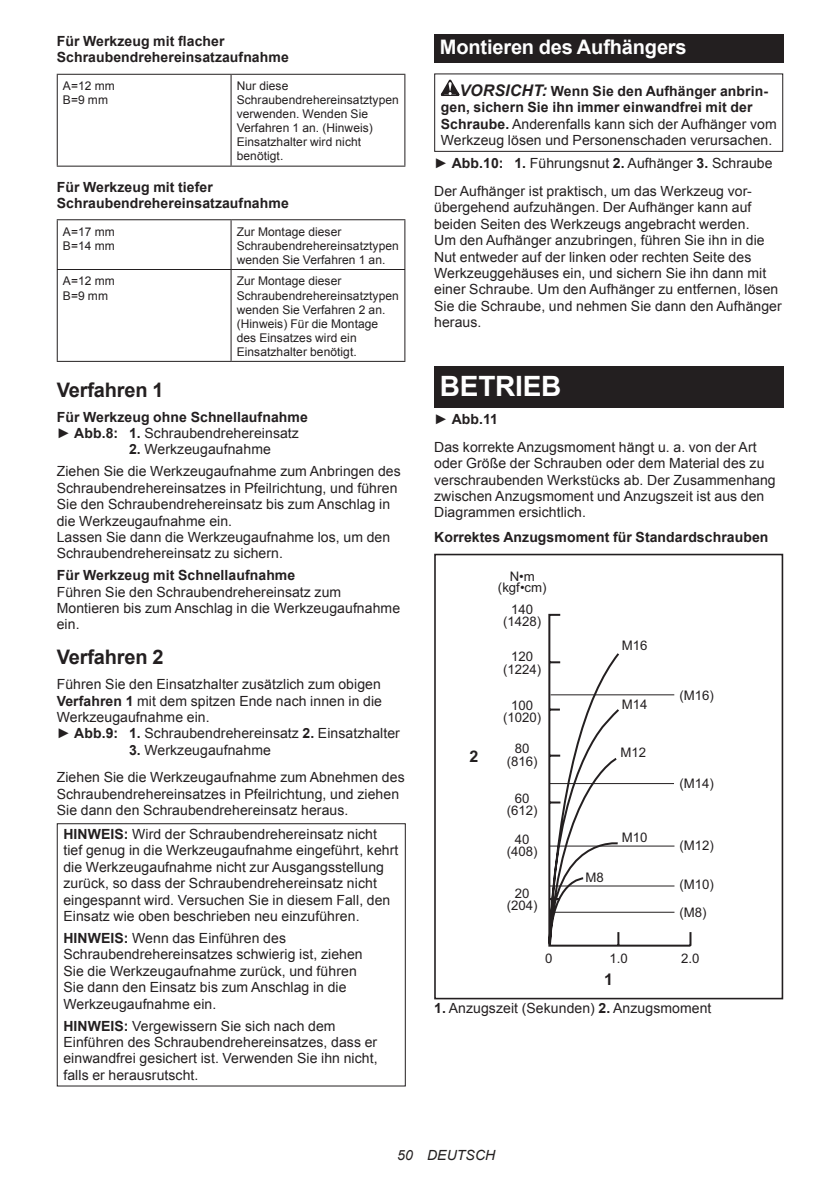
<style>
.page{position:relative;width:840px;height:1191px;background:#fff}
.page>*{position:absolute;margin:0;border:0;box-sizing:border-box;transform-origin:0 0}
.t1{font:700 28px "Arial";letter-spacing:-.01em;color:#fff}
.t2{font:700 20px "Arial";letter-spacing:-.01em;color:#fff}
.t3{font:700 20px "Arial";letter-spacing:-.01em;color:#231f20}
.t4{font:700 16px "Arial";color:#231f20}
.t5{font:14px/16.4px "Arial";letter-spacing:.005em;color:#231f20}
.t6{font:700 14px/16.4px "Arial";letter-spacing:.005em;color:#231f20}
.t7{font:italic 14px "Arial";letter-spacing:.005em;color:#231f20}
.t8{font:13.2px/12.2px "Arial";color:#231f20;text-align:center}
.t9{font:12px/14px "Arial";letter-spacing:.005em;color:#231f20}
.s1{font-weight:400}
.s2{font-weight:700}
.s3{font-weight:700;font-style:italic;font-size:16px}
</style>
<div class="page">
<hr style="left:57px;top:74px;width:174px;height:1px;background:#231f20">
<hr style="left:57px;top:75px;width:1px;height:91px;background:#231f20">
<hr style="left:231px;top:74px;width:174px;height:1px;background:#231f20">
<hr style="left:230px;top:75px;width:1px;height:91px;background:#231f20">
<hr style="left:404px;top:75px;width:1px;height:91px;background:#231f20">
<hr style="left:57px;top:166px;width:174px;height:1px;background:#231f20">
<hr style="left:231px;top:166px;width:174px;height:1px;background:#231f20">
<hr style="left:57px;top:219px;width:174px;height:1px;background:#231f20">
<hr style="left:57px;top:220px;width:1px;height:49px;background:#231f20">
<hr style="left:231px;top:219px;width:174px;height:1px;background:#231f20">
<hr style="left:230px;top:220px;width:1px;height:49px;background:#231f20">
<hr style="left:404px;top:220px;width:1px;height:49px;background:#231f20">
<hr style="left:57px;top:269px;width:174px;height:1px;background:#231f20">
<hr style="left:57px;top:270px;width:1px;height:91px;background:#231f20">
<hr style="left:231px;top:269px;width:174px;height:1px;background:#231f20">
<hr style="left:230px;top:270px;width:1px;height:91px;background:#231f20">
<hr style="left:404px;top:270px;width:1px;height:91px;background:#231f20">
<hr style="left:57px;top:361px;width:174px;height:1px;background:#231f20">
<hr style="left:231px;top:361px;width:174px;height:1px;background:#231f20">
<div style="left:57px;top:823px;width:348px;height:263px;border:1px solid #231f20"></div>
<div style="left:434px;top:34px;width:348px;height:29px;background:#231f20"></div>
<svg style="left:440px;top:80px;width:19px;height:16px"></svg>
<div style="left:434px;top:73px;width:348px;height:79px;border:1px solid #231f20"></div>
<div style="left:434px;top:367px;width:348px;height:41px;background:#231f20"></div>
<div style="left:434px;top:554px;width:348px;height:445px;border:2px solid #231f20"></div>
<svg style="left:548px;top:613px;width:144px;height:334px"></svg>
<hr style="left:550px;top:694px;width:124px;height:1px;background:#231f20">
<hr style="left:549px;top:783px;width:124px;height:1px;background:#231f20">
<hr style="left:549px;top:845px;width:125px;height:1px;background:#231f20">
<hr style="left:549px;top:885px;width:125px;height:1px;background:#231f20">
<hr style="left:549px;top:911px;width:125px;height:1px;background:#231f20">
<p class="t6" style="left:57px;top:33px;width:233px">Für Werkzeug mit flacher<br>Schraubendrehereinsatzaufnahme</p>
<p class="t9" style="left:63px;top:79px;width:53px">A=12 mm<br>B=9 mm</p>
<p class="t9" style="left:236px;top:79px;width:163px">Nur diese<br>Schraubendrehereinsatztypen verwenden. Wenden Sie<br>Verfahren 1 an. (Hinweis)<br>Einsatzhalter wird nicht benötigt.</p>
<p class="t6" style="left:57px;top:179px;width:233px">Für Werkzeug mit tiefer<br>Schraubendrehereinsatzaufnahme</p>
<p class="t9" style="left:63px;top:225px;width:53px">A=17 mm<br>B=14 mm</p>
<p class="t9" style="left:236px;top:225px;width:163px">Zur Montage dieser<br>Schraubendrehereinsatztypen wenden Sie Verfahren 1 an.</p>
<p class="t9" style="left:63px;top:274px;width:53px">A=12 mm<br>B=9 mm</p>
<p class="t9" style="left:236px;top:274px;width:163px">Zur Montage dieser<br>Schraubendrehereinsatztypen wenden Sie Verfahren 2 an. (Hinweis) Für die Montage des Einsatzes wird ein<br>Einsatzhalter benötigt.</p>
<h2 class="t3" style="left:57px;top:376px;width:108px">Verfahren 1</h2>
<p class="t6" style="left:57px;top:409px;width:252px">Für Werkzeug ohne Schnellaufnahme <span class="s1">►</span> Abb.8: 1. <span class="s1">Schraubendrehereinsatz</span></p>
<p class="t5" style="left:57px;top:438px;width:345px;line-height:22px;text-indent:72px"><span class="s2">2.</span> Werkzeugaufnahme<br>Ziehen Sie die Werkzeugaufnahme zum Anbringen des</p>
<p class="t5" style="left:57px;top:480px;width:342px">Schraubendrehereinsatzes in Pfeilrichtung, und führen Sie den Schraubendrehereinsatz bis zum Anschlag in die Werkzeugaufnahme ein.<br>Lassen Sie dann die Werkzeugaufnahme los, um den Schraubendrehereinsatz zu sichern.</p>
<p class="t6" style="left:57px;top:567px;width:240px">Für Werkzeug mit Schnellaufnahme</p>
<p class="t5" style="left:57px;top:584px;width:345px">Führen Sie den Schraubendrehereinsatz zum<br>Montieren bis zum Anschlag in die Werkzeugaufnahme ein.</p>
<h2 class="t3" style="left:57px;top:644px;width:108px">Verfahren 2</h2>
<p class="t5" style="left:57px;top:676px;width:344px">Führen Sie den Einsatzhalter zusätzlich zum obigen <span class="s2">Verfahren 1</span> mit dem spitzen Ende nach innen in die Werkzeugaufnahme ein.<br>► <span class="s2">Abb.9: 1.</span> Schraubendrehereinsatz <span class="s2">2.</span> Einsatzhalter</p>
<p class="t5" style="left:57px;top:736px;width:349px;line-height:27.8px;text-indent:72px"><span class="s2">3.</span> Werkzeugaufnahme<br>Ziehen Sie die Werkzeugaufnahme zum Abnehmen des</p>
<p class="t5" style="left:57px;top:786px;width:343px">Schraubendrehereinsatzes in Pfeilrichtung, und ziehen<br>Sie dann den Schraubendrehereinsatz heraus.</p>
<p class="t5" style="left:63px;top:826px;width:336px"><span class="s2">HINWEIS:</span> Wird der Schraubendrehereinsatz nicht tief genug in die Werkzeugaufnahme eingeführt, kehrt die Werkzeugaufnahme nicht zur Ausgangsstellung zurück, so dass der Schraubendrehereinsatz nicht eingespannt wird. Versuchen Sie in diesem Fall, den Einsatz wie oben beschrieben neu einzuführen.</p>
<p class="t5" style="left:63px;top:930px;width:300px"><span class="s2">HINWEIS:</span> Wenn das Einführen des Schraubendrehereinsatzes schwierig ist, ziehen Sie die Werkzeugaufnahme zurück, und führen Sie dann den Einsatz bis zum Anschlag in die Werkzeugaufnahme ein.</p>
<p class="t5" style="left:63px;top:1017px;width:315px"><span class="s2">HINWEIS:</span> Vergewissern Sie sich nach dem Einführen des Schraubendrehereinsatzes, dass er einwandfrei gesichert ist. Verwenden Sie ihn nicht, falls er herausrutscht.</p>
<h2 class="t2" style="left:439px;top:34px;width:248px">Montieren des Aufhängers</h2>
<p class="t5" style="left:440px;top:83px;width:337px;text-indent:19px"><span class="s3">VORSICHT:</span> <span class="s2">Wenn Sie den Aufhänger anbrin&shy;gen, sichern Sie ihn immer einwandfrei mit der Schraube.</span> Anderenfalls kann sich der Aufhänger vom Werkzeug lösen und Personenschaden verursachen.</p>
<p class="t5" style="left:434px;top:150px;width:340px;line-height:27.8px">► <span class="s2">Abb.10: 1.</span> Führungsnut <span class="s2">2.</span> Aufhänger <span class="s2">3.</span> Schraube<br>Der Aufhänger ist praktisch, um das Werkzeug vor-</p>
<p class="t5" style="left:434px;top:199px;width:349px">übergehend aufzuhängen. Der Aufhänger kann auf beiden Seiten des Werkzeugs angebracht werden.<br>Um den Aufhänger anzubringen, führen Sie ihn in die Nut entweder auf der linken oder rechten Seite des Werkzeuggehäuses ein, und sichern Sie ihn dann mit einer Schraube. Um den Aufhänger zu entfernen, lösen Sie die Schraube, und nehmen Sie dann den Aufhänger heraus.</p>
<h1 class="t1" style="left:439px;top:368px;width:123px">BETRIEB</h1>
<p class="t5" style="left:434px;top:405px;width:324px;line-height:27.8px">► <span class="s2">Abb.11<br></span>Das korrekte Anzugsmoment hängt u. a. von der Art</p>
<p class="t5" style="left:434px;top:455px;width:343px">oder Größe der Schrauben oder dem Material des zu verschraubenden Werkstücks ab. Der Zusammenhang zwischen Anzugsmoment und Anzugszeit ist aus den Diagrammen ersichtlich.</p>
<p class="t6" style="left:434px;top:529px;width:335px">Korrektes Anzugsmoment für Standardschrauben</p>
<p class="t4" style="left:469px;top:745px;width:10px">2</p>
<p class="t8" style="left:497px;top:571px;width:50px;line-height:10.6px">N•m (kgf•cm)</p>
<p class="t8" style="left:503px;top:615px;width:40px">(1428)</p>
<p class="t8" style="left:503px;top:650px;width:40px;line-height:13px">120 (1224)</p>
<p class="t8" style="left:503px;top:699px;width:40px">100 (1020)</p>
<p class="t8" style="left:506px;top:742px;width:32px">80 (816)</p>
<p class="t8" style="left:506px;top:792px;width:32px">60 (612)</p>
<p class="t8" style="left:506px;top:833px;width:32px">40 (408)</p>
<p class="t8" style="left:506px;top:887px;width:32px">20 (204)</p>
<p class="t8" style="left:511px;top:603px;width:24px">140</p>
<p class="t8" style="left:621px;top:640px;width:27px">M16</p>
<p class="t8" style="left:621px;top:698px;width:27px">M14</p>
<p class="t8" style="left:620px;top:746px;width:27px">M12</p>
<p class="t8" style="left:585px;top:871px;width:20px">M8</p>
<p class="t8" style="left:621px;top:831px;width:27px">M10</p>
<p class="t8" style="left:679px;top:689px;width:36px">(M16)</p>
<p class="t8" style="left:679px;top:777px;width:36px">(M14)</p>
<p class="t8" style="left:679px;top:840px;width:36px">(M12)</p>
<p class="t8" style="left:679px;top:871px;width:36px;line-height:27.2px;text-align:left">(M10) (M8)</p>
<p class="t8" style="left:545px;top:952px;width:9px">0</p>
<p class="t8" style="left:609px;top:952px;width:20px">1.0</p>
<p class="t8" style="left:680px;top:952px;width:20px">2.0</p>
<p class="t5" style="left:434px;top:1000px;width:278px"><span class="s2">1.</span> Anzugszeit (Sekunden) <span class="s2">2.</span> Anzugsmoment</p>
<p class="t4" style="left:603px;top:968px;width:10px">1</p>
<p class="t7" style="left:397px;top:1146px;width:99px">50 DEUTSCH</p>
</div>
